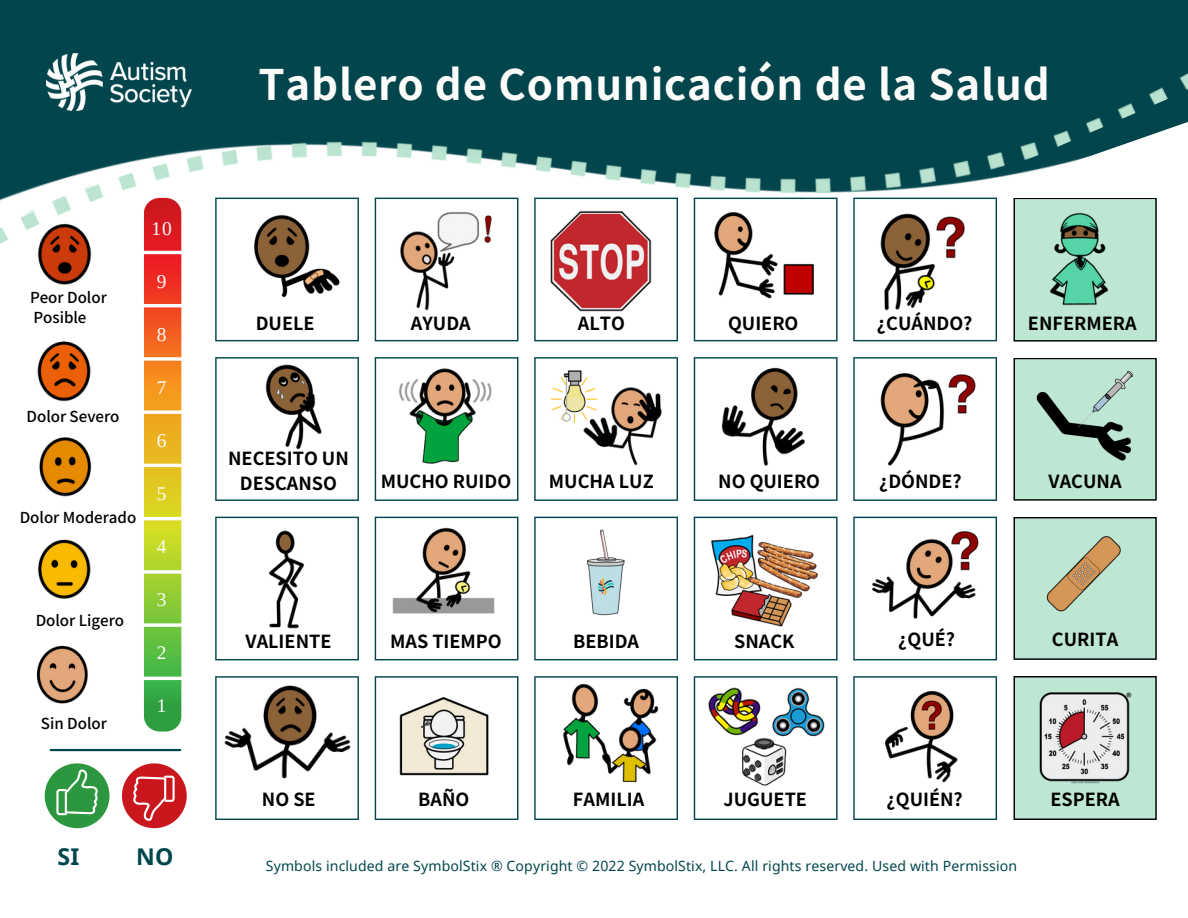
<style>
.page{position:relative;width:1188px;height:918px;background:#fff}
.page>*{position:absolute;margin:0;border:0;box-sizing:border-box;transform-origin:0 0}
.t1{font:700 42px "Noto Sans JP";letter-spacing:.02em;color:#fcfcfb}
.t2{font:700 23.1px "Noto Sans";color:#00464d}
.t3{font:19.5px "Liberation Serif";color:#fbfbfb}
.t4{font:700 18px/24.8px "Noto Sans JP";color:#000;text-align:center}
.t5{font:500 15.15px "Noto Sans JP";color:#000}
.t6{font:14.1px "Noto Sans";letter-spacing:.01em;color:#00464d}
</style>
<div class="page">
<img style="left:0;top:0;width:1188px;height:602px">
<svg style="left:215px;top:198px;width:144px;height:143px"></svg>
<svg style="left:375px;top:198px;width:143px;height:143px"></svg>
<svg style="left:534px;top:198px;width:144px;height:143px"></svg>
<svg style="left:694px;top:198px;width:144px;height:143px"></svg>
<svg style="left:853px;top:198px;width:144px;height:143px"></svg>
<svg style="left:215px;top:357px;width:144px;height:144px"></svg>
<svg style="left:375px;top:357px;width:143px;height:144px"></svg>
<svg style="left:534px;top:357px;width:144px;height:144px"></svg>
<svg style="left:694px;top:357px;width:144px;height:144px"></svg>
<svg style="left:853px;top:357px;width:144px;height:144px"></svg>
<svg style="left:215px;top:517px;width:144px;height:143px"></svg>
<svg style="left:375px;top:517px;width:143px;height:143px"></svg>
<svg style="left:534px;top:517px;width:144px;height:143px"></svg>
<svg style="left:694px;top:517px;width:144px;height:143px"></svg>
<svg style="left:853px;top:517px;width:144px;height:143px"></svg>
<svg style="left:215px;top:676px;width:144px;height:144px"></svg>
<svg style="left:375px;top:676px;width:143px;height:144px"></svg>
<svg style="left:534px;top:676px;width:144px;height:144px"></svg>
<svg style="left:694px;top:676px;width:144px;height:144px"></svg>
<svg style="left:853px;top:676px;width:144px;height:144px"></svg>
<svg style="left:1014px;top:198px;width:143px;height:144px;background:#b0d6c4"></svg>
<svg style="left:1014px;top:358px;width:143px;height:143px;background:#b0d6c5"></svg>
<svg style="left:1014px;top:517px;width:143px;height:143px;background:#b2d8c6"></svg>
<svg style="left:1014px;top:676px;width:143px;height:144px;background:#aed3c2"></svg>
<img style="left:711px;top:534px;width:109px;height:94px">
<img style="left:555px;top:529px;width:103px;height:87px">
<img style="left:708px;top:687px;width:116px;height:99px">
<img style="left:1032px;top:692px;width:107px;height:91px">
<img style="left:1039px;top:534px;width:93px;height:80px">
<img style="left:598px;top:579px;width:16px;height:15px">
<img style="left:1033px;top:371px;width:106px;height:90px">
<img style="left:397px;top:696px;width:93px;height:80px">
<img style="left:542px;top:211px;width:118px;height:101px">
<img style="left:246px;top:214px;width:99px;height:84px">
<img style="left:705px;top:367px;width:117px;height:100px">
<img style="left:243px;top:365px;width:99px;height:84px">
<img style="left:228px;top:529px;width:119px;height:100px">
<img style="left:866px;top:213px;width:115px;height:98px">
<img style="left:222px;top:676px;width:131px;height:112px">
<img style="left:1024px;top:212px;width:110px;height:93px">
<img style="left:387px;top:211px;width:118px;height:100px">
<img style="left:712px;top:211px;width:105px;height:90px">
<img style="left:389px;top:367px;width:113px;height:97px">
<img style="left:550px;top:370px;width:113px;height:96px">
<img style="left:873px;top:372px;width:110px;height:94px">
<img style="left:393px;top:527px;width:101px;height:87px">
<img style="left:871px;top:527px;width:109px;height:93px">
<img style="left:560px;top:684px;width:99px;height:98px;border-radius:6px">
<img style="left:867px;top:689px;width:110px;height:95px">
<svg style="left:144px;top:198px;width:37px;height:534px;background:#c09938"></svg>
<svg style="left:122px;top:763px;width:65px;height:65px"></svg>
<svg style="left:45px;top:763px;width:64px;height:65px"></svg>
<hr style="left:51px;top:749px;width:129px;height:2px;background:#00464d">
<img style="left:36px;top:645px;width:52px;height:59px">
<img style="left:22px;top:532px;width:84px;height:70px">
<img style="left:24px;top:431px;width:81px;height:71px">
<img style="left:22px;top:334px;width:84px;height:72px">
<img style="left:21px;top:216px;width:87px;height:75px">
<img style="left:47px;top:53px;width:145px;height:58px">
<p class="t3" style="left:152px;top:218px;width:22px">10</p>
<p class="t5" style="left:30px;top:285px;width:78px">Peor Dolor</p>
<p class="t5" style="left:33px;top:305px;width:55px">Posible</p>
<p class="t5" style="left:27px;top:405px;width:94px">Dolor Severo</p>
<p class="t5" style="left:20px;top:506px;width:118px">Dolor Moderado</p>
<p class="t5" style="left:36px;top:608px;width:90px">Dolor Ligero</p>
<p class="t5" style="left:41px;top:712px;width:68px">Sin Dolor</p>
<p class="t3" style="left:157px;top:271px;width:11px">9</p>
<p class="t3" style="left:157px;top:324px;width:11px">8</p>
<p class="t3" style="left:157px;top:377px;width:11px">7</p>
<p class="t3" style="left:157px;top:430px;width:11px">6</p>
<p class="t3" style="left:157px;top:482px;width:11px">5</p>
<p class="t3" style="left:157px;top:535px;width:11px">4</p>
<p class="t3" style="left:157px;top:588px;width:11px">3</p>
<p class="t3" style="left:157px;top:641px;width:11px">2</p>
<p class="t3" style="left:157px;top:694px;width:11px">1</p>
<p class="t2" style="left:58px;top:841px;width:23px">SI</p>
<p class="t2" style="left:136px;top:841px;width:39px">NO</p>
<p class="t1" style="left:258px;top:51px;width:793px">Tablero de Comunicación de la Salud</p>
<p class="t4" style="left:256px;top:309px;width:60px">DUELE</p>
<p class="t4" style="left:411px;top:309px;width:61px">AYUDA</p>
<p class="t4" style="left:578px;top:309px;width:49px">ALTO</p>
<p class="t4" style="left:728px;top:309px;width:72px">QUIERO</p>
<p class="t4" style="left:228px;top:445px;width:122px">NECESITO UN<br>DESCANSO</p>
<p class="t4" style="left:381px;top:468px;width:132px">MUCHO RUIDO</p>
<p class="t4" style="left:549px;top:468px;width:106px">MUCHA LUZ</p>
<p class="t4" style="left:718px;top:468px;width:103px">NO QUIERO</p>
<p class="t4" style="left:246px;top:628px;width:87px">VALIENTE</p>
<p class="t4" style="left:390px;top:628px;width:113px">MAS TIEMPO</p>
<p class="t4" style="left:573px;top:628px;width:67px">BEBIDA</p>
<p class="t4" style="left:734px;top:628px;width:62px">SNACK</p>
<p class="t4" style="left:877px;top:309px;width:97px">¿CUÁNDO?</p>
<p class="t4" style="left:1028px;top:309px;width:110px">ENFERMERA</p>
<p class="t4" style="left:879px;top:468px;width:84px">¿DÓNDE?</p>
<p class="t4" style="left:1049px;top:468px;width:74px">VACUNA</p>
<p class="t4" style="left:898px;top:626px;width:58px">¿QUÉ?</p>
<p class="t4" style="left:1052px;top:626px;width:68px">CURITA</p>
<p class="t4" style="left:262px;top:786px;width:55px">NO SE</p>
<p class="t4" style="left:887px;top:786px;width:78px">¿QUIÉN?</p>
<p class="t4" style="left:418px;top:786px;width:53px">BAÑO</p>
<p class="t4" style="left:724px;top:786px;width:85px">JUGUETE</p>
<p class="t4" style="left:573px;top:786px;width:73px">FAMILIA</p>
<p class="t4" style="left:1051px;top:786px;width:71px">ESPERA</p>
<p class="t6" style="left:266px;top:855px;width:753px">Symbols included are SymbolStix ® Copyright © 2022 SymbolStix, LLC. All rights reserved. Used with Permission</p>
</div>
